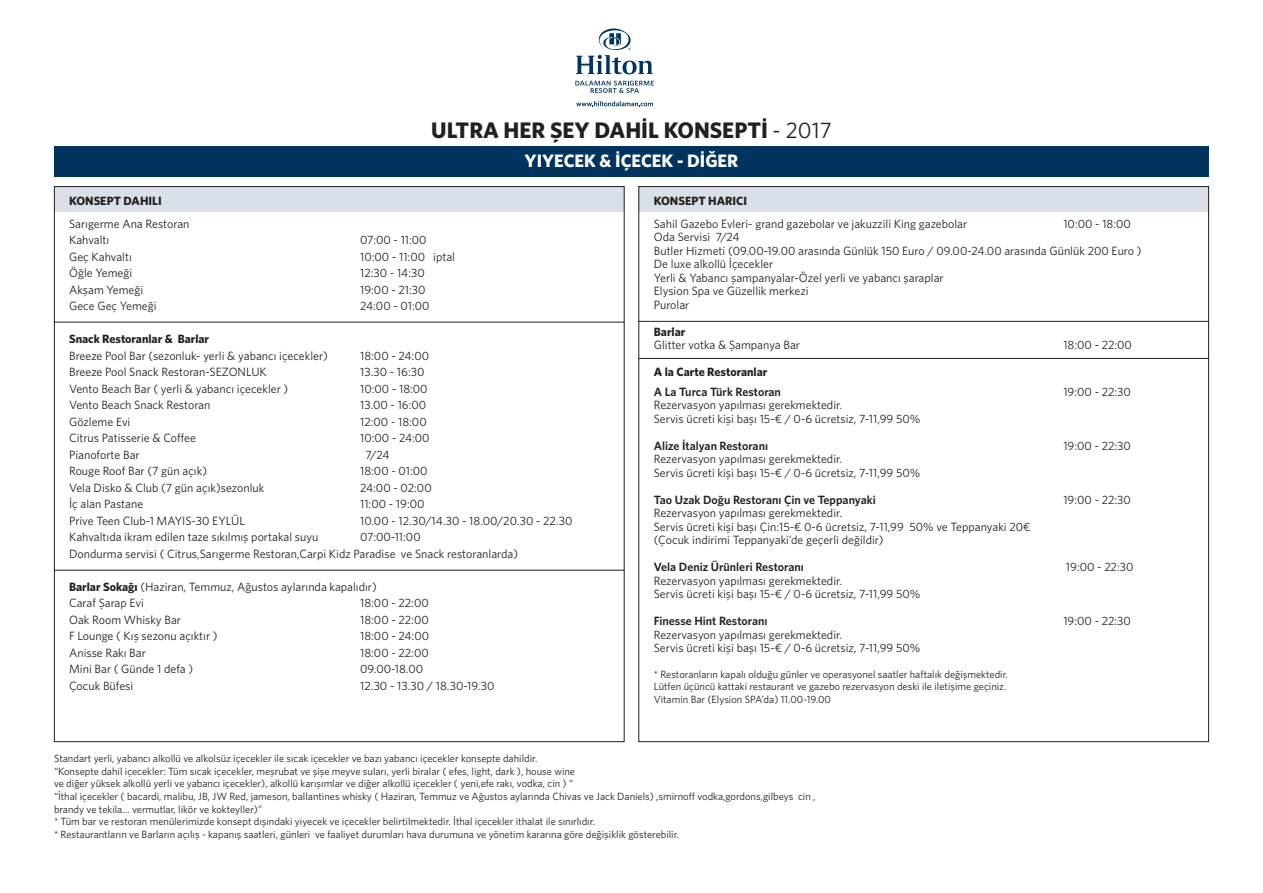
<style>
.page{position:relative;width:1263px;height:893px;background:#fff}
.page>*{position:absolute;margin:0;border:0;box-sizing:border-box;transform-origin:0 0}
.t1{font:700 22.5px "Whitney";color:#231f20}
.t2{font:700 18px "Whitney";color:#fff}
.t3{font:12px/13.5px "Whitney";color:#231f20}
.t4{font:600 12px "Whitney";color:#231f20}
.t5{font:700 12px "Whitney";color:#231f20}
.t6{font:10.5px/12.6px "Whitney";color:#231f20}
.s1{font-weight:400}
.s2{font-weight:700}
</style>
<div class="page">
<div style="left:54px;top:186px;width:570px;height:26px;background:#d9e0e7"></div>
<div style="left:638px;top:186px;width:571px;height:26px;background:#d9e0e7"></div>
<svg style="left:576px;top:28px;width:77px;height:46px"></svg>
<svg style="left:575px;top:81px;width:79px;height:12px"></svg>
<svg style="left:576px;top:101px;width:77px;height:5px"></svg>
<div style="left:54px;top:146px;width:1155px;height:31px;background:#00345e"></div>
<hr style="left:54px;top:322px;width:570px;height:1px;background:#231f20">
<hr style="left:638px;top:321px;width:571px;height:1px;background:#231f20">
<hr style="left:638px;top:358px;width:571px;height:1px;background:#231f20">
<hr style="left:54px;top:570px;width:570px;height:1px;background:#231f20">
<h1 class="t1" style="left:431px;top:116px;width:402px">ULTRA HER ŞEY DAHİL KONSEPTİ <span class="s1">- 2017</span></h1>
<h2 class="t2" style="left:525px;top:149px;width:215px">YIYECEK &amp; İÇECEK - DİĞER</h2>
<p class="t5" style="left:69px;top:193px;width:94px">KONSEPT DAHILI</p>
<p class="t3" style="left:69px;top:215px;width:122px;line-height:16.5px">Sarıgerme Ana Restoran<br>Kahvaltı</p>
<p class="t3" style="left:360px;top:233px;width:68px">07:00 - 11:00</p>
<p class="t3" style="left:69px;top:250px;width:64px">Geç Kahvaltı</p>
<p class="t3" style="left:360px;top:250px;width:96px">10:00 - 11:00 iptal</p>
<p class="t3" style="left:69px;top:266px;width:65px">Öğle Yemeği</p>
<p class="t3" style="left:360px;top:266px;width:66px">12:30 - 14:30</p>
<p class="t3" style="left:69px;top:283px;width:76px">Akşam Yemeği</p>
<p class="t3" style="left:360px;top:283px;width:67px">19:00 - 21:30</p>
<p class="t3" style="left:69px;top:299px;width:89px">Gece Geç Yemeği</p>
<p class="t3" style="left:360px;top:299px;width:71px">24:00 - 01:00</p>
<p class="t5" style="left:69px;top:331px;width:142px">Snack Restoranlar &amp; Barlar</p>
<p class="t3" style="left:69px;top:349px;width:260px">Breeze Pool Bar (sezonluk- yerli &amp; yabancı içecekler)</p>
<p class="t3" style="left:360px;top:349px;width:71px">18:00 - 24:00</p>
<p class="t3" style="left:69px;top:365px;width:199px">Breeze Pool Snack Restoran-SEZONLUK</p>
<p class="t3" style="left:360px;top:365px;width:66px">13.30 - 16:30</p>
<p class="t3" style="left:69px;top:382px;width:221px">Vento Beach Bar ( yerli &amp; yabancı içecekler )</p>
<p class="t3" style="left:360px;top:382px;width:69px">10:00 - 18:00</p>
<p class="t3" style="left:69px;top:398px;width:143px">Vento Beach Snack Restoran</p>
<p class="t3" style="left:360px;top:398px;width:68px">13.00 - 16:00</p>
<p class="t3" style="left:69px;top:415px;width:63px">Gözleme Evi</p>
<p class="t3" style="left:360px;top:415px;width:68px">12:00 - 18:00</p>
<p class="t3" style="left:69px;top:431px;width:128px">Citrus Patisserie &amp; Coffee</p>
<p class="t3" style="left:360px;top:431px;width:71px">10:00 - 24:00</p>
<p class="t3" style="left:69px;top:448px;width:72px">Pianoforte Bar</p>
<p class="t3" style="left:366px;top:448px;width:25px">7/24</p>
<p class="t3" style="left:69px;top:464px;width:139px">Rouge Roof Bar (7 gün açık)</p>
<p class="t3" style="left:360px;top:464px;width:69px">18:00 - 01:00</p>
<p class="t3" style="left:69px;top:481px;width:197px">Vela Disko &amp; Club (7 gün açık)sezonluk</p>
<p class="t3" style="left:360px;top:481px;width:73px">24:00 - 02:00</p>
<p class="t3" style="left:69px;top:497px;width:76px">İç alan Pastane</p>
<p class="t3" style="left:360px;top:497px;width:66px">11:00 - 19:00</p>
<p class="t3" style="left:69px;top:514px;width:177px">Prive Teen Club-1 MAYIS-30 EYLÜL</p>
<p class="t3" style="left:360px;top:514px;width:214px">10.00 - 12.30/14.30 - 18.00/20.30 - 22.30</p>
<p class="t3" style="left:69px;top:530px;width:251px">Kahvaltıda ikram edilen taze sıkılmış portakal suyu</p>
<p class="t3" style="left:69px;top:529px;width:450px;line-height:16.5px;text-indent:291px">07:00-11:00<br>Dondurma servisi ( Citrus,Sarıgerme Restoran,Carpi Kidz Paradise ve Snack restoranlarda)</p>
<p class="t3" style="left:69px;top:578px;width:309px;line-height:16.5px"><span class="s2">Barlar Sokağı</span> (Haziran, Temmuz, Ağustos aylarında kapalıdır)<br>Caraf Şarap Evi</p>
<p class="t3" style="left:360px;top:596px;width:70px">18:00 - 22:00</p>
<p class="t3" style="left:69px;top:613px;width:113px">Oak Room Whisky Bar</p>
<p class="t3" style="left:360px;top:613px;width:70px">18:00 - 22:00</p>
<p class="t3" style="left:69px;top:629px;width:150px">F Lounge ( Kış sezonu açıktır )</p>
<p class="t3" style="left:360px;top:629px;width:71px">18:00 - 24:00</p>
<p class="t3" style="left:69px;top:646px;width:78px">Anisse Rakı Bar</p>
<p class="t3" style="left:360px;top:646px;width:70px">18:00 - 22:00</p>
<p class="t3" style="left:69px;top:662px;width:125px">Mini Bar ( Günde 1 defa )</p>
<p class="t3" style="left:360px;top:662px;width:65px">09.00-18.00</p>
<p class="t3" style="left:69px;top:679px;width:66px">Çocuk Büfesi</p>
<p class="t3" style="left:360px;top:679px;width:136px">12.30 - 13.30 / 18.30-19.30</p>
<p class="t5" style="left:654px;top:193px;width:95px">KONSEPT HARICI</p>
<p class="t3" style="left:654px;top:217px;width:315px">Sahil Gazebo Evleri- grand gazebolar ve jakuzzili King gazebolar</p>
<p class="t3" style="left:1063px;top:217px;width:69px">10:00 - 18:00</p>
<p class="t3" style="left:654px;top:230px;width:489px">Oda Servisi 7/24<br>Butler Hizmeti (09.00-19.00 arasında Günlük 150 Euro / 09.00-24.00 arasında Günlük 200 Euro )<br>De luxe alkollü İçecekler<br>Yerli &amp; Yabancı şampanyalar-Özel yerli ve yabancı şaraplar<br>Elysion Spa ve Güzellik merkezi<br>Purolar</p>
<p class="t5" style="left:654px;top:324px;width:33px">Barlar</p>
<p class="t3" style="left:654px;top:338px;width:148px">Glitter votka &amp; Şampanya Bar</p>
<p class="t3" style="left:1063px;top:338px;width:70px">18:00 - 22:00</p>
<p class="t5" style="left:654px;top:364px;width:115px">A la Carte Restoranlar</p>
<p class="t4" style="left:654px;top:384px;width:129px">A La Turca Türk Restoran</p>
<p class="t3" style="left:1063px;top:385px;width:69px">19:00 - 22:30</p>
<p class="t3" style="left:654px;top:398px;width:268px">Rezervasyon yapılması gerekmektedir.<br>Servis ücreti kişi başı 15-€ / 0-6 ücretsiz, 7-11,99 50%</p>
<p class="t4" style="left:654px;top:438px;width:116px">Alize İtalyan Restoranı</p>
<p class="t3" style="left:1063px;top:439px;width:69px">19:00 - 22:30</p>
<p class="t3" style="left:654px;top:452px;width:268px">Rezervasyon yapılması gerekmektedir.<br>Servis ücreti kişi başı 15-€ / 0-6 ücretsiz, 7-11,99 50%</p>
<p class="t4" style="left:654px;top:492px;width:223px">Tao Uzak Doğu Restoranı Çin ve Teppanyaki</p>
<p class="t3" style="left:1063px;top:493px;width:69px">19:00 - 22:30</p>
<p class="t3" style="left:654px;top:506px;width:378px">Rezervasyon yapılması gerekmektedir.<br>Servis ücreti kişi başı Çin:15-€ 0-6 ücretsiz, 7-11,99 50% ve Teppanyaki 20€ (Çocuk indirimi Teppanyaki’de geçerli değildir)</p>
<p class="t4" style="left:654px;top:559px;width:151px">Vela Deniz Ürünleri Restoranı</p>
<p class="t3" style="left:1066px;top:560px;width:69px">19:00 - 22:30</p>
<p class="t3" style="left:654px;top:574px;width:268px">Rezervasyon yapılması gerekmektedir.<br>Servis ücreti kişi başı 15-€ / 0-6 ücretsiz, 7-11,99 50%</p>
<p class="t4" style="left:654px;top:613px;width:115px">Finesse Hint Restoranı</p>
<p class="t3" style="left:1063px;top:614px;width:69px">19:00 - 22:30</p>
<p class="t3" style="left:654px;top:628px;width:268px">Rezervasyon yapılması gerekmektedir.<br>Servis ücreti kişi başı 15-€ / 0-6 ücretsiz, 7-11,99 50%</p>
<p class="t6" style="left:654px;top:667px;width:355px">* Restoranların kapalı olduğu günler ve operasyonel saatler haftalık değişmektedir.<br>Lütfen üçüncü kattaki restaurant ve gazebo rezervasyon deski ile iletişime geçiniz.<br>Vitamin Bar (Elysion SPA’da) 11.00-19.00</p>
<p class="t6" style="left:54px;top:752px;width:763px">Standart yerli, yabancı alkollü ve alkolsüz içecekler ile sıcak içecekler ve bazı yabancı içecekler konsepte dahildir.<br>“Konsepte dahil içecekler: Tüm sıcak içecekler, meşrubat ve şişe meyve suları, yerli biralar ( efes, light, dark ), house wine<br>ve diğer yüksek alkollü yerli ve yabancı içecekler), alkollü karışımlar ve diğer alkollü içecekler ( yeni,efe rakı, vodka, cin ) “<br>“İthal içecekler ( bacardi, malibu, JB, JW Red, jameson, ballantines whisky ( Haziran, Temmuz ve Ağustos aylarında Chivas ve Jack Daniels) ,smirnoff vodka,gordons,gilbeys cin , brandy ve tekila… vermutlar, likör ve kokteyller)”<br>* Tüm bar ve restoran menülerimizde konsept dışındaki yiyecek ve içecekler belirtilmektedir. İthal içecekler ithalat ile sınırlıdır.<br>* Restaurantların ve Barların açılış - kapanış saatleri, günleri ve faaliyet durumları hava durumuna ve yönetim kararına göre değişiklik gösterebilir.</p>
</div>
